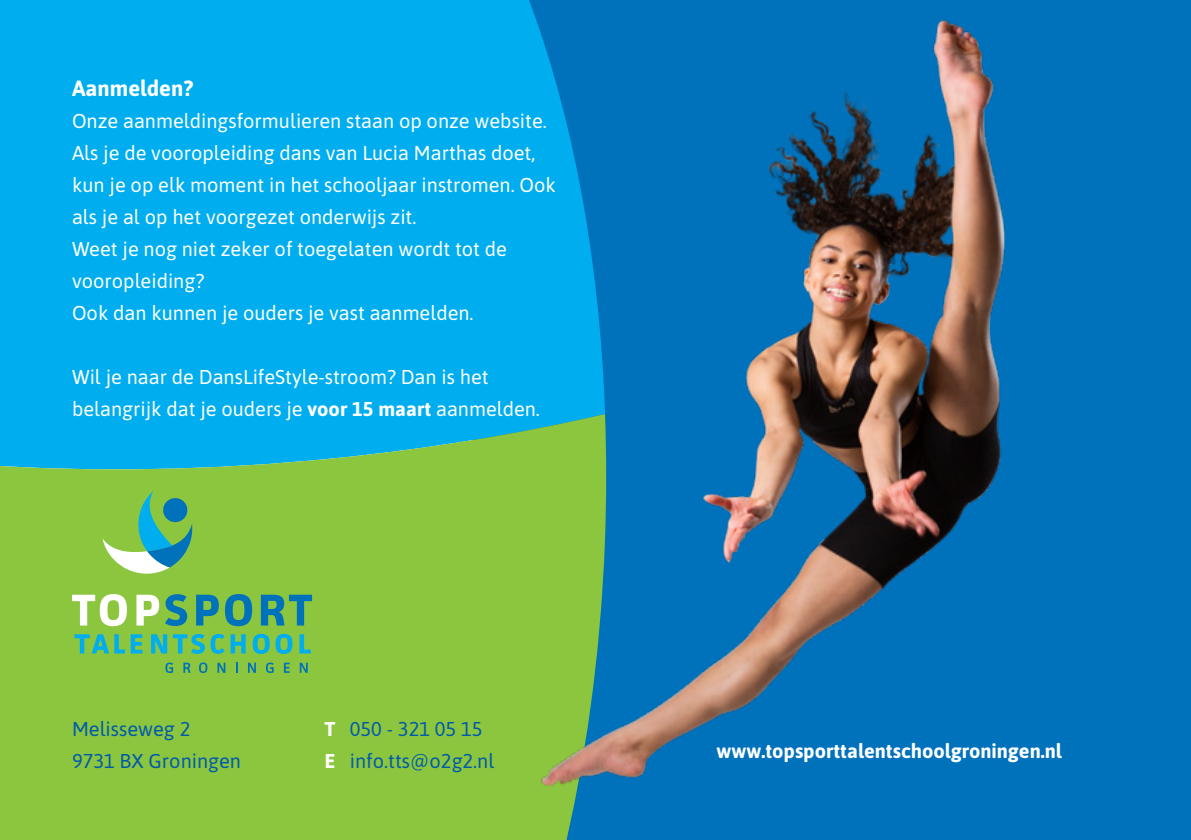
<style>
.page{position:relative;width:1191px;height:840px;background:#fff}
.page>*{position:absolute;margin:0;border:0;box-sizing:border-box;transform-origin:0 0}
.tussenkop{font:700 22px "Asap";color:#fff}
.body{font:20px/32px "Asap";color:#fff}
.t1{font:20px "Asap";color:#015aaa}
.t2{font:700 20px "Asap";color:#fff}
.s1{font-weight:700}
.s2{font-weight:700;color:#fff}
</style>
<div class="page">
<div style="left:472px;top:0;width:719px;height:839px;background:#0072bc"></div>
<div style="left:0;top:0;width:427px;height:414px;background:#00aeef"></div>
<svg style="left:0;top:414px;width:427px;height:425px;background:#78c255"></svg>
<svg style="left:72px;top:593px;width:55px;height:33px"></svg>
<svg style="left:102px;top:490px;width:91px;height:86px;background:#75be7a"></svg>
<svg style="left:136px;top:594px;width:23px;height:31px"></svg>
<svg style="left:165px;top:594px;width:22px;height:31px"></svg>
<svg style="left:196px;top:594px;width:23px;height:31px"></svg>
<svg style="left:225px;top:593px;width:27px;height:33px"></svg>
<svg style="left:261px;top:594px;width:51px;height:31px;background:#409981"></svg>
<svg style="left:165px;top:662px;width:8px;height:10px"></svg>
<svg style="left:183px;top:662px;width:7px;height:10px"></svg>
<svg style="left:199px;top:662px;width:8px;height:10px"></svg>
<svg style="left:217px;top:662px;width:8px;height:10px"></svg>
<svg style="left:248px;top:662px;width:8px;height:10px"></svg>
<svg style="left:266px;top:662px;width:8px;height:10px"></svg>
<svg style="left:284px;top:662px;width:6px;height:10px"></svg>
<svg style="left:300px;top:662px;width:8px;height:10px"></svg>
<svg style="left:74px;top:634px;width:51px;height:19px"></svg>
<svg style="left:131px;top:634px;width:11px;height:19px"></svg>
<svg style="left:151px;top:634px;width:16px;height:19px"></svg>
<svg style="left:173px;top:633px;width:73px;height:20px"></svg>
<svg style="left:253px;top:633px;width:39px;height:20px"></svg>
<svg style="left:299px;top:634px;width:12px;height:19px"></svg>
<img style="left:427px;top:0;width:578px;height:839px">
<p class="tussenkop" style="left:72px;top:73px;width:123px">Aanmelden?</p>
<p class="body" style="left:72px;top:104px;width:485px">Onze aanmeldingsformulieren staan op onze website.<br>Als je de vooropleiding dans van Lucia Marthas doet, kun je op elk moment in het schooljaar instromen. Ook als je al op het voorgezet onderwijs zit.<br>Weet je nog niet zeker of toegelaten wordt tot de vooropleiding?<br>Ook dan kunnen je ouders je vast aanmelden.</p>
<p class="body" style="left:72px;top:360px;width:469px">Wil je naar de DansLifeStyle-stroom? Dan is het belangrijk dat je ouders je <span class="s1">voor 15 maart</span> aanmelden.</p>
<p class="t1" style="left:72px;top:715px;width:120px">Melisseweg 2</p>
<p class="t1" style="left:72px;top:747px;width:171px">9731 BX Groningen</p>
<p class="t1" style="left:324px;top:715px;width:160px"><span class="s2">T</span> 050 - 321 05 15</p>
<p class="t1" style="left:324px;top:747px;width:171px"><span class="s2">E</span> info.tts@o2g2.nl</p>
<p class="t2" style="left:716px;top:736px;width:347px">www.topsporttalentschoolgroningen.nl</p>
</div>
